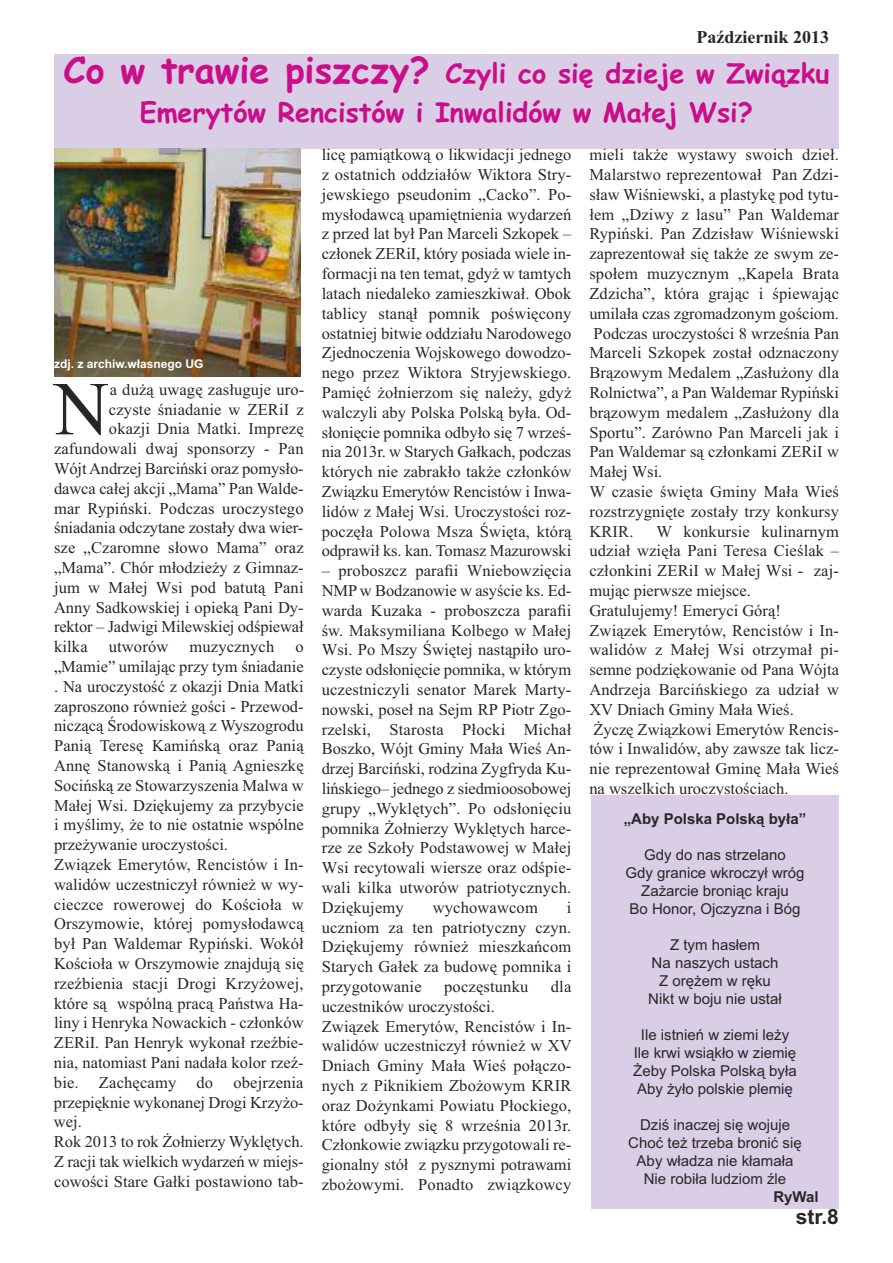
<style>
.page{position:relative;width:893px;height:1263px;background:#fff}
.page>*{position:absolute;margin:0;border:0;box-sizing:border-box;transform-origin:0 0}
.t1{font:76.2px "Times New Roman";color:#272627}
.t2{font:700 27px/39.3px "Comic Sans MS";color:#ca0d89;text-align:center}
.t3{font:700 21px "Arial";color:#272627}
.t4{font:700 18px "Times New Roman";color:#272627}
.t5{font:16.5px/19.8px "Times New Roman";letter-spacing:.005em;color:#272627}
.t6{font:15px/18px "Arial";color:#272627;text-align:center}
.t7{font:700 15px "Arial";color:#272627}
.t8{font:700 12px "Arial";color:#fff}
.s1{font-size:36px}
</style>
<div class="page">
<div style="left:54px;top:54px;width:785px;height:95px;background:#d9cee5"></div>
<div style="left:591px;top:795px;width:248px;height:414px;background:#d9cee5"></div>
<img style="left:54px;top:148px;width:246px;height:228px">
<p class="t4" style="left:697px;top:27px;width:134px">Październik 2013</p>
<h2 class="t2" style="left:64px;top:54px;width:767px"><span class="s1">Co w trawie piszczy?</span> Czyli co się dzieje w Związku<br>Emerytów Rencistów i Inwalidów w Małej Wsi?</h2>
<p class="t8" style="left:54px;top:357px;width:151px">zdj. z archiw.własnego UG</p>
<h1 class="t1" style="left:54px;top:363px;width:57px">N</h1>
<p class="t5" style="left:110px;top:379px;width:196px">a dużą uwagę zasługuje uro-</p>
<p class="t5" style="left:109px;top:399px;width:196px">czyste śniadanie w ZERiI z</p>
<p class="t5" style="left:109px;top:419px;width:196px">okazji Dnia Matki. Imprezę</p>
<p class="t5" style="left:54px;top:439px;width:251px">zafundowali dwaj sponsorzy - Pan</p>
<p class="t5" style="left:54px;top:458px;width:251px">Wójt Andrzej Barciński oraz pomysło-</p>
<p class="t5" style="left:54px;top:478px;width:251px">dawca całej akcji „Mama” Pan Walde-</p>
<p class="t5" style="left:54px;top:498px;width:251px">mar Rypiński. Podczas uroczystego</p>
<p class="t5" style="left:54px;top:518px;width:251px">śniadania odczytane zostały dwa wier-</p>
<p class="t5" style="left:54px;top:538px;width:251px">sze „Czaromne słowo Mama” oraz</p>
<p class="t5" style="left:54px;top:557px;width:251px">„Mama”. Chór młodzieży z Gimnaz-</p>
<p class="t5" style="left:54px;top:577px;width:251px">jum w Małej Wsi pod batutą Pani</p>
<p class="t5" style="left:54px;top:597px;width:251px">Anny Sadkowskiej i opieką Pani Dy-</p>
<p class="t5" style="left:54px;top:617px;width:251px">rektor – Jadwigi Milewskiej odśpiewał</p>
<p class="t5" style="left:54px;top:637px;width:35px">kilka</p>
<p class="t5" style="left:109px;top:637px;width:61px">utworów</p>
<p class="t5" style="left:189px;top:637px;width:86px">muzycznych</p>
<p class="t5" style="left:54px;top:637px;width:251px;text-indent:241px">o „Mamie” umilając przy tym śniadanie . Na uroczystość z okazji Dnia Matki zaproszono również gości - Przewod&shy;niczącą Środowiskową z Wyszogrodu<br>Panią Teresę Kamińską oraz Panią<br>Annę Stanowską i Panią Agnieszkę<br>Socińską ze Stowarzyszenia Malwa w<br>Małej Wsi. Dziękujemy za przybycie i myślimy, że to nie ostatnie wspólne przeżywanie uroczystości.<br>Związek Emerytów, Rencistów i In&shy;walidów uczestniczył również w wy&shy;cieczce rowerowej do Kościoła w<br>Orszymowie, której pomysłodawcą był Pan Waldemar Rypiński. Wokół<br>Kościoła w Orszymowie znajdują się rzeźbienia stacji Drogi Krzyżowej, które są wspólną pracą Państwa Ha&shy;liny i Henryka Nowackich - członków<br>ZERiI. Pan Henryk wykonał rzeźbie&shy;nia, natomiast Pani nadała kolor rzeź&shy;bie. Zachęcamy do obejrzenia przepięknie wykonanej Drogi Krzyżo&shy;wej.<br>Rok 2013 to rok Żołnierzy Wyklętych.<br>Z racji tak wielkich wydarzeń w miejs&shy;cowości Stare Gałki postawiono tab-</p>
<p class="t5" style="left:322px;top:145px;width:251px;text-align:justify">licę pamiątkową o likwidacji jednego z ostatnich oddziałów Wiktora Stry&shy;jewskiego pseudonim „Cacko”. Po&shy;mysłodawcą upamiętnienia wydarzeń z przed lat był Pan Marceli Szkopek – członek ZERiI, który posiada wiele in&shy;formacji na ten temat, gdyż w tamtych latach niedaleko zamieszkiwał. Obok tablicy stanął pomnik poświęcony ostatniej bitwie oddziału Narodowego Zjednoczenia Wojskowego dowodzo&shy;nego przez Wiktora Stryjewskiego.<br>Pamięć żołnierzom się należy, gdyż walczyli aby Polska Polską była. Od&shy;słonięcie pomnika odbyło się 7 wrześ&shy;nia 2013r. w Starych Gałkach, podczas których nie zabrakło także członków Związku Emerytów Rencistów i Inwa&shy;lidów z Małej Wsi. Uroczystości roz&shy;poczęła Polowa Msza Święta, którą odprawił ks. kan. Tomasz Mazurowski</p>
<p class="t5" style="left:322px;top:560px;width:251px;text-align:justify">– proboszcz parafii Wniebowzięcia NMP w Bodzanowie w asyście ks. Ed&shy;warda Kuzaka - proboszcza parafii św. Maksymiliana Kolbego w Małej Wsi. Po Mszy Świętej nastąpiło uro&shy;czyste odsłonięcie pomnika, w którym uczestniczyli senator Marek Marty&shy;nowski, poseł na Sejm RP Piotr Zgo&shy;rzelski, Starosta Płocki Michał Boszko, Wójt Gminy Mała Wieś An&shy;drzej Barciński, rodzina Zygfryda Ku&shy;lińskiego– jednego z siedmioosobowej grupy „Wyklętych”. Po odsłonięciu pomnika Żołnierzy Wyklętych harce&shy;rze ze Szkoły Podstawowej w Małej Wsi recytowali wiersze oraz odśpie&shy;wali kilka utworów patriotycznych.<br>Dziękujemy</p>
<p class="t5" style="left:322px;top:897px;width:251px;text-align:justify;text-indent:245px">i uczniom za ten patriotyczny czyn.<br>Dziękujemy również mieszkańcom Starych Gałek za budowę pomnika i przygotowanie</p>
<p class="t5" style="left:433px;top:897px;width:107px">wychowawcom</p>
<p class="t5" style="left:444px;top:976px;width:86px">poczęstunku</p>
<p class="t5" style="left:551px;top:976px;width:22px">dla</p>
<p class="t5" style="left:322px;top:996px;width:251px">uczestników uroczystości.<br>Związek Emerytów, Rencistów i In&shy;walidów uczestniczył również w XV Dniach Gminy Mała Wieś połączo&shy;nych z Piknikiem Zbożowym KRIR oraz Dożynkami Powiatu Płockiego, które odbyły się 8 września 2013r.<br>Członkowie związku przygotowali re&shy;gionalny stół z pysznymi potrawami zbożowymi. Ponadto związkowcy</p>
<p class="t5" style="left:589px;top:145px;width:251px">mieli także wystawy swoich dzieł.<br>Malarstwo reprezentował Pan Zdzi&shy;sław Wiśniewski, a plastykę pod tytu&shy;łem „Dziwy z lasu” Pan Waldemar<br>Rypiński. Pan Zdzisław Wiśniewski zaprezentował się także ze swym ze&shy;społem muzycznym „Kapela Brata<br>Zdzicha”, która grając i śpiewając umilała czas zgromadzonym gościom.<br>Podczas uroczystości 8 września Pan<br>Marceli Szkopek został odznaczony<br>Brązowym Medalem „Zasłużony dla<br>Rolnictwa”, a Pan Waldemar Rypiński brązowym medalem „Zasłużony dla<br>Sportu”. Zarówno Pan Marceli jak i<br>Pan Waldemar są członkami ZERiI w<br>Małej Wsi.<br>W czasie święta Gminy Mała Wieś rozstrzygnięte zostały trzy konkursy<br>KRIR.</p>
<p class="t5" style="left:589px;top:521px;width:251px;text-indent:67px">W konkursie kulinarnym udział wzięła Pani Teresa Cieślak – członkini ZERiI w Małej Wsi - zaj&shy;mując pierwsze miejsce.<br>Gratulujemy! Emeryci Górą!<br>Związek Emerytów, Rencistów i In&shy;walidów z Małej Wsi otrzymał pi&shy;semne podziękowanie od Pana Wójta<br>Andrzeja Barcińskiego za udział w<br>XV Dniach Gminy Mała Wieś.<br>Życzę Związkowi Emerytów Rencis&shy;tów i Inwalidów, aby zawsze tak licz&shy;nie reprezentował Gminę Mała Wieś na wszelkich uroczystościach.</p>
<p class="t7" style="left:624px;top:810px;width:184px">„Aby Polska Polską była”</p>
<p class="t6" style="left:625px;top:846px;width:181px">Gdy do nas strzelano<br>Gdy granice wkroczył wróg<br>Zażarcie broniąc kraju<br>Bo Honor, Ojczyzna i Bóg</p>
<p class="t6" style="left:648px;top:936px;width:135px">Z tym hasłem<br>Na naszych ustach<br>Z orężem w ręku<br>Nikt w boju nie ustał</p>
<p class="t6" style="left:633px;top:1026px;width:165px">Ile istnień w ziemi leży<br>Ile krwi wsiąkło w ziemię<br>Żeby Polska Polską była<br>Aby żyło polskie plemię</p>
<p class="t6" style="left:628px;top:1116px;width:175px">Dziś inaczej się wojuje<br>Choć też trzeba bronić się<br>Aby władza nie kłamała<br>Nie robiła ludziom źle</p>
<p class="t7" style="left:773px;top:1188px;width:47px">RyWal</p>
<p class="t3" style="left:796px;top:1205px;width:45px">str.8</p>
</div>
